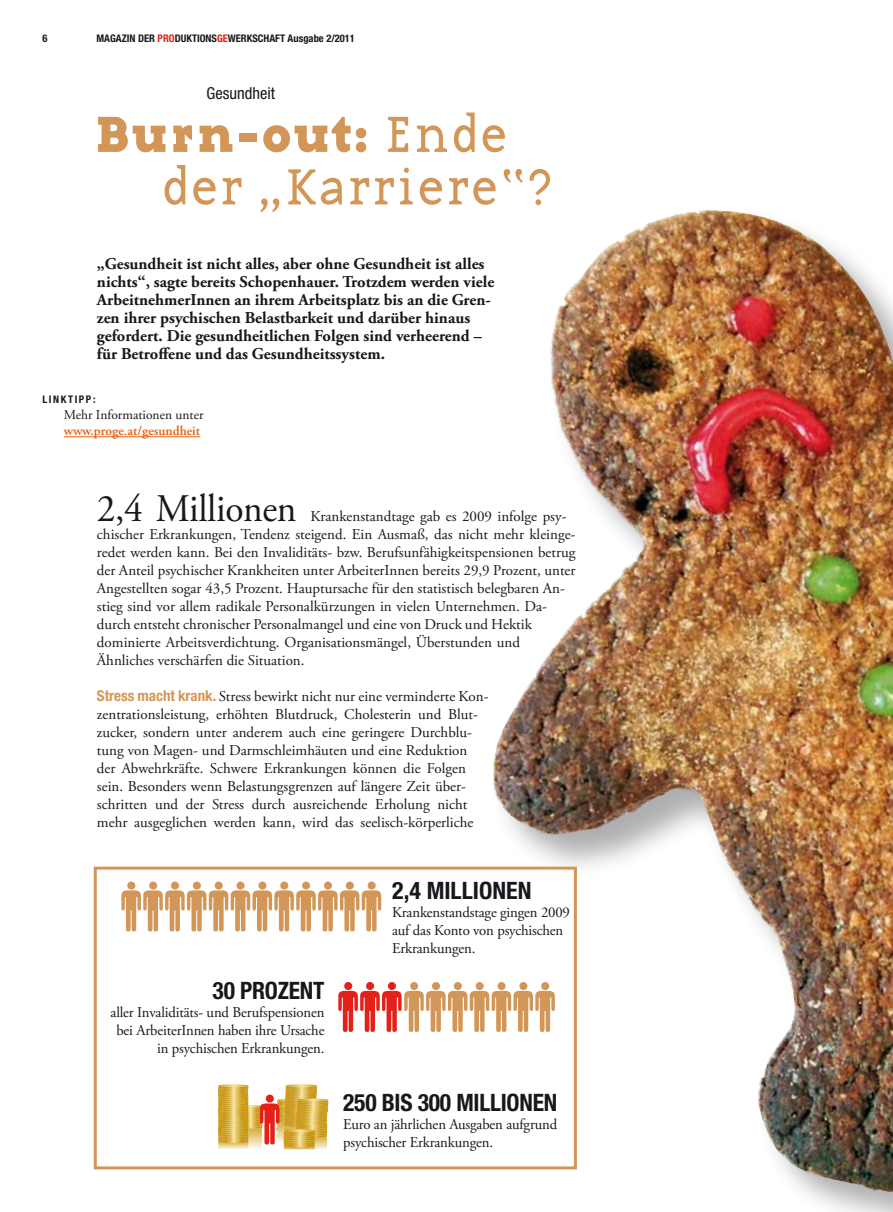
<style>
.page{position:relative;width:893px;height:1212px;background:#fff}
.page>*{position:absolute;margin:0;border:0;box-sizing:border-box;transform-origin:0 0}
.t1{font:52.5px "Base Twelve Serif";letter-spacing:-.01em;color:#d29758;scale:.96 1}
.t2{font:52.5px "Base Twelve Serif B";color:#d29758}
.t3{font:39px "Adobe Garamond Pro";letter-spacing:-.01em;color:#1a171c;scale:.96 1}
.t4{font:700 condensed 24px "Helvetica Neue LT Std";letter-spacing:-.01em;color:#1a171c}
.t5{font:700 16.5px/18px "Adobe Garamond Pro";color:#1a171c}
.t6{font:condensed 16.5px "Helvetica Neue LT Std";color:#1a171c}
.t7{font:15px/18px "Adobe Garamond Pro";color:#1a171c}
.t8{font:600 13.5px "Adobe Garamond Pro";color:#e95d0f}
.t9{font:13.5px "Adobe Garamond Pro";color:#1a171c}
.t10{font:700 condensed 10.5px "Helvetica Neue LT Std";color:#1a171c}
.s1{color:#e32119}
.s2{font-family:"Base Twelve Serif"}
.s3{font-family:"Helvetica Neue LT Std";font-weight:700;font-stretch:condensed;color:#d29758}
</style>
<div class="page">
<img style="left:489px;top:210px;width:404px;height:982px">
<hr style="left:64px;top:436px;width:136px;height:1px;background:#e95d0f">
<svg style="left:121px;top:881px;width:260px;height:51px"></svg>
<svg style="left:338px;top:981px;width:217px;height:52px"></svg>
<div style="left:94px;top:866px;width:483px;height:303px;border:3px solid #d29758"></div>
<svg style="left:217px;top:1084px;width:112px;height:65px"></svg>
<p class="t10" style="left:43px;top:32px;width:7px">6</p>
<p class="t10" style="left:97px;top:32px;width:260px">MAGAZIN DER <span class="s1">PRO</span>DUKTIONS<span class="s1">GE</span>WERKSCHAFT AUSGABE 2/2011</p>
<p class="t6" style="left:207px;top:84px;width:70px">Gesundheit</p>
<h1 class="t2" style="left:95px;top:97px;width:415px">Burn-out: <span class="s2">Ende</span></h1>
<h1 class="t1" style="left:161px;top:154px;width:410px">der „Karriere“?</h1>
<p class="t5" style="left:97px;top:255px;width:399px">„Gesundheit ist nicht alles, aber ohne Gesundheit ist alles nichts“, sagte bereits Schopenhauer. Trotzdem werden viele ArbeitnehmerInnen an ihrem Arbeitsplatz bis an die Gren&shy;zen ihrer psychischen Belastbarkeit und darüber hinaus gefordert. Die gesundheitlichen Folgen sind verheerend – für Betroffene und das Gesundheitssystem.</p>
<p class="t10" style="left:43px;top:393px;width:7px">LINK</p>
<p class="t10" style="left:68px;top:393px;width:29px">TIPP:</p>
<p class="t9" style="left:64px;top:407px;width:141px">Mehr Informationen unter</p>
<p class="t8" style="left:64px;top:423px;width:138px">www.proge.at/gesundheit</p>
<h2 class="t3" style="left:97px;top:486px;width:209px">2,4 Millionen</h2>
<p class="t7" style="left:97px;top:508px;width:480px;text-indent:213px">Krankenstandtage gab es 2009 infolge psy&shy;chischer Erkrankungen, Tendenz steigend. Ein Ausmaß, das nicht mehr kleinge&shy;redet werden kann. Bei den Invaliditäts- bzw. Berufsunfähigkeitspensionen betrug der Anteil psychischer Krankheiten unter ArbeiterInnen bereits 29,9 Prozent, unter Angestellten sogar 43,5 Prozent. Hauptursache für den statistisch belegbaren An&shy;stieg sind vor allem radikale Personalkürzungen in vielen Unternehmen. Da&shy;durch entsteht chronischer Personalmangel und eine von Druck und Hektik dominierte Arbeitsverdichtung. Organisationsmängel, Überstunden und Ähnliches verschärfen die Situation.</p>
<p class="t7" style="left:97px;top:688px;width:393px"><span class="s3">STRESS MACHT KRANK.</span> Stress bewirkt nicht nur eine verminderte Kon&shy;zentrationsleistung, erhöhten Blutdruck, Cholesterin und Blut&shy;zucker, sondern unter anderem auch eine geringere Durchblu&shy;tung von Magen- und Darmschleimhäuten und eine Reduktion der Abwehrkräfte. Schwere Erkrankungen können die Folgen sein. Besonders wenn Belastungsgrenzen auf längere Zeit über&shy;schritten und der Stress durch ausreichende Erholung nicht mehr ausgeglichen werden kann, wird das seelisch-körperliche</p>
<h3 class="t4" style="left:213px;top:975px;width:53px">30 PROZENT</h3>
<p class="t7" style="left:111px;top:1003px;width:215px;text-align:right">aller Invaliditäts- und Berufspensionen bei ArbeiterInnen haben ihre Ursache in psychischen Erkrankungen.</p>
<h3 class="t4" style="left:392px;top:875px;width:64px">2,4 MILLIONEN</h3>
<p class="t7" style="left:392px;top:903px;width:179px">Krankenstandstage gingen 2009 auf das Konto von psychischen<br>Erkrankungen.</p>
<h3 class="t4" style="left:343px;top:1088px;width:142px">250 BIS 300 MILLIONEN</h3>
<p class="t7" style="left:343px;top:1116px;width:216px">Euro an jährlichen Ausgaben aufgrund psychischer Erkrankungen.</p>
</div>
